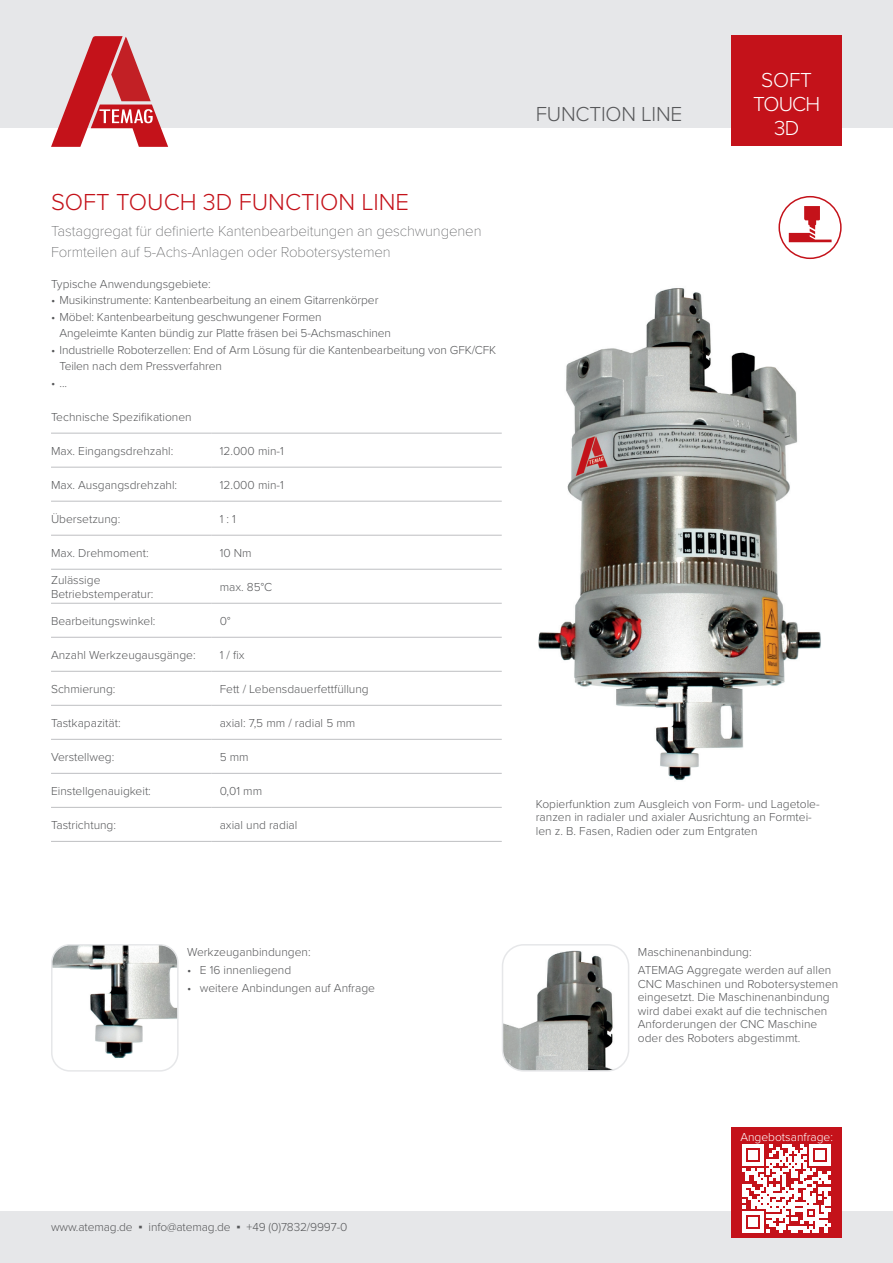
<style>
.page{position:relative;width:893px;height:1263px;background:#fff}
.page>*{position:absolute;margin:0;border:0;box-sizing:border-box;transform-origin:0 0}
.t1{font:300 24px "Proxima Nova";color:#c4121a}
.t2{font:300 21px "Proxima Nova";letter-spacing:-.01em;color:#57585a}
.t3{font:300 21px/24px "Proxima Nova";letter-spacing:-.04em;color:#fff;text-align:center}
.t4{font:100 15px/21px "Proxima Nova T";letter-spacing:-.01em;color:#57585a}
.t5{font:300 12px/13.5px "Proxima Nova";color:#57585a}
.t6{font:300 12px "Proxima Nova";color:#fff}
.s1{font-family:"Verdana";font-weight:400}
</style>
<div class="page">
<div style="left:0;top:0;width:893px;height:128px;background:#e6e7e9"></div>
<div style="left:731px;top:36px;width:111px;height:110px;background:#c4121a"></div>
<div style="left:0;top:1212px;width:893px;height:51px;background:#e6e7e9"></div>
<div style="left:731px;top:1127px;width:111px;height:110px;background:#c4121a"></div>
<svg style="left:51px;top:36px;width:117px;height:111px"></svg>
<hr style="left:51px;top:433px;width:160px;height:1px;background:#bebfc2">
<hr style="left:211px;top:433px;width:291px;height:1px;background:#bebfc2">
<hr style="left:51px;top:467px;width:160px;height:1px;background:#bebfc2">
<hr style="left:211px;top:467px;width:291px;height:1px;background:#bebfc2">
<hr style="left:51px;top:501px;width:160px;height:1px;background:#bebfc2">
<hr style="left:211px;top:501px;width:291px;height:1px;background:#bebfc2">
<hr style="left:51px;top:535px;width:160px;height:1px;background:#bebfc2">
<hr style="left:211px;top:535px;width:291px;height:1px;background:#bebfc2">
<hr style="left:51px;top:569px;width:160px;height:1px;background:#bebfc2">
<hr style="left:211px;top:569px;width:291px;height:1px;background:#bebfc2">
<hr style="left:51px;top:603px;width:160px;height:1px;background:#bebfc2">
<hr style="left:211px;top:603px;width:291px;height:1px;background:#bebfc2">
<hr style="left:51px;top:637px;width:160px;height:1px;background:#bebfc2">
<hr style="left:211px;top:637px;width:291px;height:1px;background:#bebfc2">
<hr style="left:51px;top:671px;width:160px;height:1px;background:#bebfc2">
<hr style="left:211px;top:671px;width:291px;height:1px;background:#bebfc2">
<hr style="left:51px;top:705px;width:160px;height:1px;background:#bebfc2">
<hr style="left:211px;top:705px;width:291px;height:1px;background:#bebfc2">
<hr style="left:51px;top:739px;width:160px;height:1px;background:#bebfc2">
<hr style="left:211px;top:739px;width:291px;height:1px;background:#bebfc2">
<hr style="left:51px;top:773px;width:160px;height:1px;background:#bebfc2">
<hr style="left:211px;top:773px;width:291px;height:1px;background:#bebfc2">
<hr style="left:51px;top:807px;width:160px;height:1px;background:#bebfc2">
<hr style="left:211px;top:807px;width:291px;height:1px;background:#bebfc2">
<hr style="left:51px;top:841px;width:160px;height:1px;background:#bebfc2">
<hr style="left:211px;top:841px;width:291px;height:1px;background:#bebfc2">
<img style="left:502px;top:947px;width:127px;height:124px">
<div style="left:502px;top:944px;width:127px;height:127px;border:2px solid #e6e7e9;border-radius:21px"></div>
<img style="left:54px;top:947px;width:122px;height:124px">
<div style="left:51px;top:944px;width:128px;height:127px;border:2px solid #e6e7e9;border-radius:18px"></div>
<svg style="left:742px;top:1144px;width:89px;height:89px"></svg>
<div style="left:778px;top:196px;width:64px;height:63px;border:2px solid #c4121a;border-radius:50%"></div>
<svg style="left:789px;top:206px;width:43px;height:36px"></svg>
<img style="left:538px;top:288px;width:283px;height:492px">
<h1 class="t1" style="left:51px;top:184px;width:360px">SOFT TOUCH 3D FUNCTION LINE</h1>
<p class="t4" style="left:51px;top:219px;width:432px">Tastaggregat für definierte Kantenbearbeitungen an geschwungenen<br>Formteilen auf 5-Achs-Anlagen oder Robotersystemen</p>
<p class="t5" style="left:51px;top:276px;width:161px">Typische Anwendungsgebiete:</p>
<p class="t5" style="left:51px;top:293px;width:329px">• Musikinstrumente: Kantenbearbeitung an einem Gitarrenkörper</p>
<p class="t5" style="left:60px;top:308px;width:333px;line-height:16.5px;text-indent:-9px">• Möbel: Kantenbearbeitung geschwungener Formen<br>Angeleimte Kanten bündig zur Platte fräsen bei 5-Achsmaschinen</p>
<p class="t5" style="left:60px;top:341px;width:438px;line-height:16.5px;text-indent:-9px">• Industrielle Roboterzellen: End of Arm Lösung für die Kantenbearbeitung von GFK/CFK<br>Teilen nach dem Pressverfahren</p>
<p class="t5" style="left:51px;top:375px;width:18px">• ...</p>
<p class="t5" style="left:51px;top:409px;width:142px">Technische Spezifikationen</p>
<p class="t5" style="left:51px;top:443px;width:124px">Max. Eingangsdrehzahl:</p>
<p class="t5" style="left:220px;top:443px;width:66px">12.000 min-1</p>
<p class="t5" style="left:51px;top:477px;width:128px">Max. Ausgangsdrehzahl:</p>
<p class="t5" style="left:220px;top:477px;width:66px">12.000 min-1</p>
<p class="t5" style="left:51px;top:511px;width:71px">Übersetzung:</p>
<p class="t5" style="left:220px;top:511px;width:18px">1 : 1</p>
<p class="t5" style="left:51px;top:546px;width:99px">Max. Drehmoment:</p>
<p class="t5" style="left:220px;top:546px;width:33px">10 Nm</p>
<p class="t5" style="left:51px;top:573px;width:104px">Zulässige<br>Betriebstemperatur:</p>
<p class="t5" style="left:220px;top:580px;width:54px">max. 85°C</p>
<p class="t5" style="left:51px;top:614px;width:106px">Bearbeitungswinkel:</p>
<p class="t5" style="left:220px;top:614px;width:12px">0°</p>
<p class="t5" style="left:51px;top:648px;width:146px">Anzahl Werkzeugausgänge:</p>
<p class="t5" style="left:220px;top:648px;width:26px">1 / fix</p>
<p class="t5" style="left:51px;top:682px;width:66px">Schmierung:</p>
<p class="t5" style="left:220px;top:682px;width:151px">Fett / Lebensdauerfettfüllung</p>
<p class="t5" style="left:51px;top:716px;width:71px">Tastkapazität:</p>
<p class="t5" style="left:220px;top:716px;width:137px">axial: 7,5 mm / radial 5 mm</p>
<p class="t5" style="left:51px;top:750px;width:65px">Verstellweg:</p>
<p class="t5" style="left:220px;top:750px;width:31px">5 mm</p>
<p class="t5" style="left:51px;top:784px;width:101px">Einstellgenauigkeit:</p>
<p class="t5" style="left:220px;top:784px;width:44px">0,01 mm</p>
<p class="t5" style="left:51px;top:818px;width:67px">Tastrichtung:</p>
<p class="t5" style="left:220px;top:818px;width:79px">axial und radial</p>
<h2 class="t2" style="left:536px;top:98px;width:148px">FUNCTION LINE</h2>
<h2 class="t3" style="left:753px;top:67px;width:69px">SOFT<br>TOUCH<br>3D</h2>
<p class="t5" style="left:536px;top:796px;width:285px">Kopierfunktion zum Ausgleich von Form- und Lagetole&shy;ranzen in radialer und axialer Ausrichtung an Formtei&shy;len z. B. Fasen, Radien oder zum Entgraten</p>
<p class="t5" style="left:187px;top:945px;width:125px">Werkzeuganbindungen:</p>
<p class="t5" style="left:187px;top:963px;width:106px">• E 16 innenliegend</p>
<p class="t5" style="left:187px;top:980px;width:189px">• weitere Anbindungen auf Anfrage</p>
<p class="t5" style="left:51px;top:1219px;width:298px">www.atemag.de <span class="s1">▪</span> info@atemag.de <span class="s1">▪</span> +49 (0)7832/9997-0</p>
<p class="t5" style="left:638px;top:943px;width:195px;line-height:17.7px">Maschinenanbindung:<br>ATEMAG Aggregate werden auf allen</p>
<p class="t5" style="left:638px;top:976px;width:202px">CNC Maschinen und Robotersystemen eingesetzt. Die Maschinenanbindung wird dabei exakt auf die technischen Anforderungen der CNC Maschine oder des Roboters abgestimmt.</p>
<p class="t6" style="left:740px;top:1128px;width:94px">Angebotsanfrage:</p>
</div>
